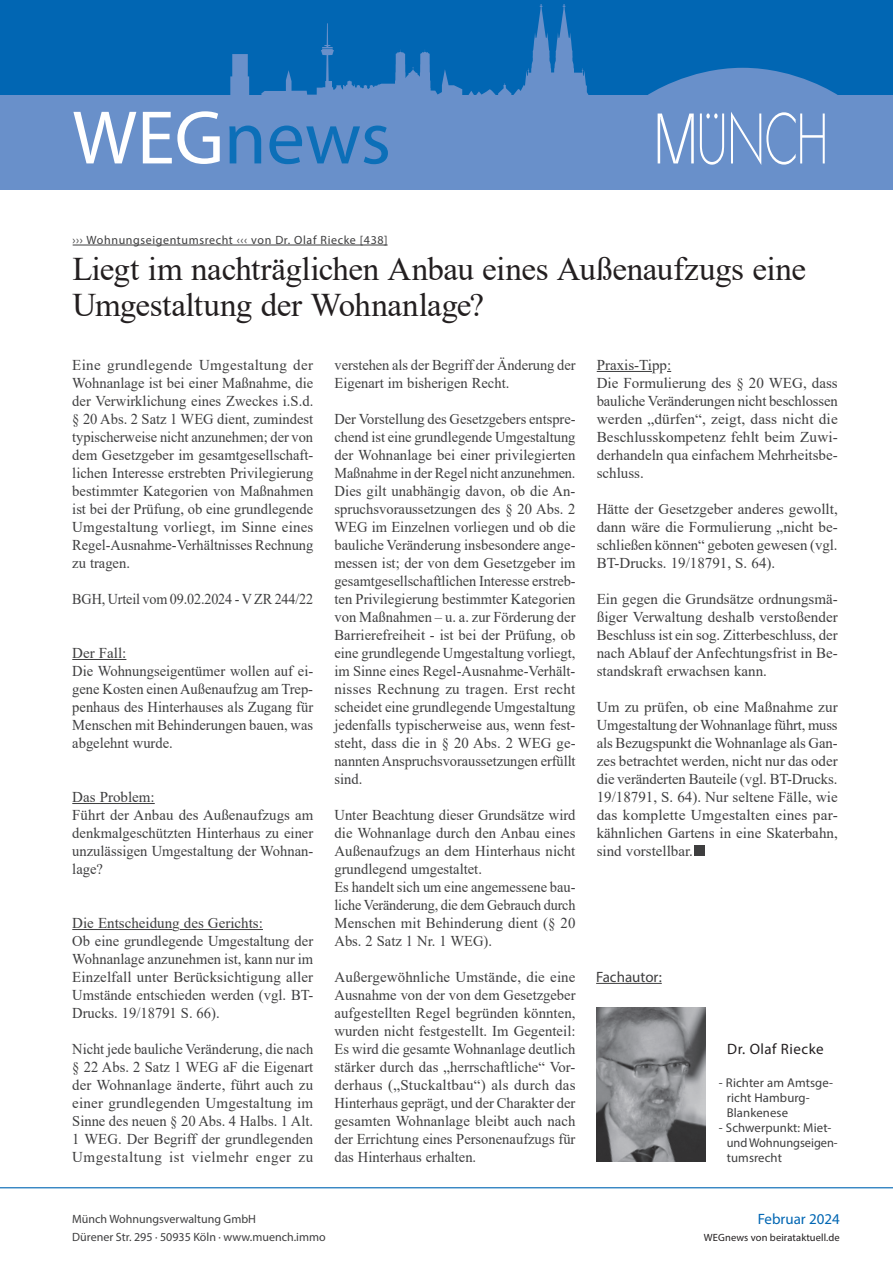
<style>
.page{position:relative;width:893px;height:1263px;background:#fff}
.page>*{position:absolute;margin:0;border:0;box-sizing:border-box;transform-origin:0 0}
.t1{font:76.5px "Myriad Pro";color:#0c6fb8}
.t2{font:33px/36px "Times New Roman";letter-spacing:-.015em;color:#231f20}
.t3{font:15px/18px "Times New Roman";color:#3e3e3f;text-align:justify}
.t4{font:15px/18px "Times New Roman";color:#3e3e3f;scale:.96 1}
.t5{font:15px "Times New Roman";color:#3e3e3f;scale:.94 1}
.t6{font:15px "Myriad Pro";letter-spacing:.03em;color:#231f20}
.t7{font:15px "Myriad Pro";color:#0166b3}
.t8{font:15px "Myriad Pro";color:#3e3e3f}
.t9{font:12.75px/15px "Myriad Pro";letter-spacing:.01em;color:#3e3e3f}
.t10{font:12px "Myriad Pro";color:#3e3e3f}
.t11{font:12px "Myriad Pro";letter-spacing:.05em;color:#3e3e3f}
.t12{font:10.5px "Myriad Pro";letter-spacing:.01em;color:#231f20}
.s1{color:#fff}
</style>
<div class="page">
<div style="left:0;top:95px;width:893px;height:95px;background:#6990ca"></div>
<hr style="left:0;top:1187px;width:893px;height:1px;background:#0166b3">
<div style="left:0;top:0;width:893px;height:95px;background:#0166b3"></div>
<svg style="left:221px;top:4px;width:372px;height:141px"></svg>
<svg style="left:648px;top:68px;width:189px;height:122px"></svg>
<img style="left:596px;top:1007px;width:110px;height:155px">
<hr style="left:596px;top:983px;width:66px;height:1px;background:#3e3e3f">
<hr style="left:72px;top:659px;width:54px;height:1px;background:#3e3e3f">
<hr style="left:72px;top:803px;width:83px;height:1px;background:#3e3e3f">
<hr style="left:72px;top:929px;width:100px;height:1px;background:#3e3e3f">
<hr style="left:180px;top:929px;width:83px;height:1px;background:#3e3e3f">
<hr style="left:73px;top:245px;width:315px;height:1px;background:#3e3e3f">
<hr style="left:597px;top:371px;width:55px;height:1px;background:#3e3e3f">
<div style="left:694px;top:845px;width:11px;height:11px;background:#3e3e3f"></div>
<h1 class="t1" style="left:72px;top:91px;width:320px"><span class="s1">WEG</span>news</h1>
<p class="t11" style="left:73px;top:232px;width:316px">››› Wohnungseigentumsrecht ‹‹‹ von Dr. Olaf Riecke [438]</p>
<h2 class="t2" style="left:72px;top:250px;width:735px">Liegt im nachträglichen Anbau eines Außenaufzugs eine<br>Umgestaltung der Wohnanlage?</h2>
<p class="t3" style="left:72px;top:355px;width:243px">Eine grundlegende Umgestaltung der Wohnanlage ist bei einer Maßnahme, die der Verwirklichung eines Zweckes i.S.d. § 20 Abs. 2 Satz 1 WEG dient, zumindest typischerweise nicht anzunehmen; der von dem Gesetzgeber im gesamtgesellschaft&shy;lichen Interesse erstrebten Privilegierung bestimmter Kategorien von Maßnahmen ist bei der Prüfung, ob eine grundlegende Umgestaltung vorliegt, im Sinne eines Regel-Ausnahme-Verhältnisses Rechnung zu tragen.</p>
<p class="t5" style="left:72px;top:588px;width:258px">BGH, Urteil vom 09.02.2024 - V ZR 244/22</p>
<p class="t3" style="left:72px;top:643px;width:242px;text-align:left">Der Fall:<br>Die Wohnungseigentümer wollen auf ei&shy;gene Kosten einen Außenaufzug am Trep&shy;penhaus des Hinterhauses als Zugang für<br>Menschen mit Behinderungen bauen, was abgelehnt wurde.</p>
<p class="t3" style="left:72px;top:787px;width:243px;text-align:left">Das Problem:<br>Führt der Anbau des Außenaufzugs am denkmalgeschützten Hinterhaus zu einer unzulässigen Umgestaltung der Wohnan&shy;lage?</p>
<p class="t3" style="left:72px;top:913px;width:243px;text-align:left">Die Entscheidung des Gerichts:<br>Ob eine grundlegende Umgestaltung der Wohnanlage anzunehmen ist, kann nur im Einzelfall unter Berücksichtigung aller Umstände entschieden werden (vgl. BT-Drucks. 19/18791 S. 66).</p>
<p class="t3" style="left:72px;top:1039px;width:243px">Nicht jede bauliche Veränderung, die nach § 22 Abs. 2 Satz 1 WEG aF die Eigenart der Wohnanlage änderte, führt auch zu einer grundlegenden Umgestaltung im Sinne des neuen § 20 Abs. 4 Halbs. 1 Alt.<br>1 WEG. Der Begriff der grundlegenden Umgestaltung ist vielmehr enger zu</p>
<p class="t4" style="left:334px;top:355px;width:253px">verstehen als der Begriff der Änderung der<br>Eigenart im bisherigen Recht.</p>
<p class="t4" style="left:334px;top:409px;width:253px;text-align:justify">Der Vorstellung des Gesetzgebers entspre&shy;chend ist eine grundlegende Umgestaltung der Wohnanlage bei einer privilegierten Maßnahme in der Regel nicht anzunehmen.<br>Dies gilt unabhängig davon, ob die An&shy;spruchsvoraussetzungen des § 20 Abs. 2<br>WEG im Einzelnen vorliegen und ob die bauliche Veränderung insbesondere ange&shy;messen ist; der von dem Gesetzgeber im gesamtgesellschaftlichen Interesse erstreb&shy;ten Privilegierung bestimmter Kategorien von Maßnahmen – u. a. zur Förderung der Barrierefreiheit - ist bei der Prüfung, ob eine grundlegende Umgestaltung vorliegt, im Sinne eines Regel-Ausnahme-Verhält&shy;nisses Rechnung zu tragen. Erst recht scheidet eine grundlegende Umgestaltung jedenfalls typischerweise aus, wenn fest&shy;steht, dass die in § 20 Abs. 2 WEG ge&shy;nannten Anspruchsvoraussetzungen erfüllt sind.</p>
<p class="t3" style="left:334px;top:805px;width:243px;text-align:left">Unter Beachtung dieser Grundsätze wird die Wohnanlage durch den Anbau eines Außenaufzugs an dem Hinterhaus nicht grundlegend umgestaltet.<br>Es handelt sich um eine angemessene bau&shy;liche Veränderung, die dem Gebrauch durch Menschen mit Behinderung dient (§ 20<br>Abs. 2 Satz 1 Nr. 1 WEG).</p>
<p class="t3" style="left:334px;top:967px;width:243px">Außergewöhnliche Umstände, die eine Ausnahme von der von dem Gesetzgeber aufgestellten Regel begründen könnten, wurden nicht festgestellt. Im Gegenteil:<br>Es wird die gesamte Wohnanlage deutlich stärker durch das „herrschaftliche“ Vor&shy;derhaus („Stuckaltbau“) als durch das Hinterhaus geprägt, und der Charakter der gesamten Wohnanlage bleibt auch nach der Errichtung eines Personenaufzugs für das Hinterhaus erhalten.</p>
<p class="t3" style="left:597px;top:355px;width:243px;text-align:left">Praxis-Tipp:<br>Die Formulierung des § 20 WEG, dass bauliche Veränderungen nicht beschlossen werden „dürfen“, zeigt, dass nicht die<br>Beschlusskompetenz fehlt beim Zuwi&shy;derhandeln qua einfachem Mehrheitsbe&shy;schluss.</p>
<p class="t3" style="left:597px;top:499px;width:243px">Hätte der Gesetzgeber anderes gewollt, dann wäre die Formulierung „nicht be&shy;schließen können“ geboten gewesen (vgl.<br>BT-Drucks. 19/18791, S. 64).</p>
<p class="t3" style="left:597px;top:589px;width:243px">Ein gegen die Grundsätze ordnungsmä&shy;ßiger Verwaltung deshalb verstoßender Beschluss ist ein sog. Zitterbeschluss, der nach Ablauf der Anfechtungsfrist in Be&shy;standskraft erwachsen kann.</p>
<p class="t3" style="left:597px;top:697px;width:243px">Um zu prüfen, ob eine Maßnahme zur Umgestaltung der Wohnanlage führt, muss als Bezugspunkt die Wohnanlage als Gan&shy;zes betrachtet werden, nicht nur das oder die veränderten Bauteile (vgl. BT-Drucks.<br>19/18791, S. 64). Nur seltene Fälle, wie das komplette Umgestalten eines par&shy;kähnlichen Gartens in eine Skaterbahn, sind vorstellbar.</p>
<p class="t8" style="left:596px;top:967px;width:67px">Fachautor:</p>
<p class="t6" style="left:727px;top:1039px;width:98px">Dr. Olaf Riecke</p>
<p class="t9" style="left:727px;top:1075px;width:108px;text-indent:-8px">- Richter am Amtsge&shy;richt Hamburg-<br>Blankenese</p>
<p class="t9" style="left:727px;top:1120px;width:112px;text-indent:-8px">- Schwerpunkt: Miet&shy;und Wohnungseigen&shy;tumsrecht</p>
<p class="t10" style="left:72px;top:1212px;width:185px">Münch Wohnungsverwaltung GmbH</p>
<p class="t7" style="left:758px;top:1209px;width:84px">Februar 2024</p>
<p class="t10" style="left:72px;top:1230px;width:255px">Dürener Str. 295 · 50935 Köln · www.muench.immo</p>
<p class="t12" style="left:704px;top:1231px;width:137px">WEGnews von beirataktuell.de</p>
</div>
